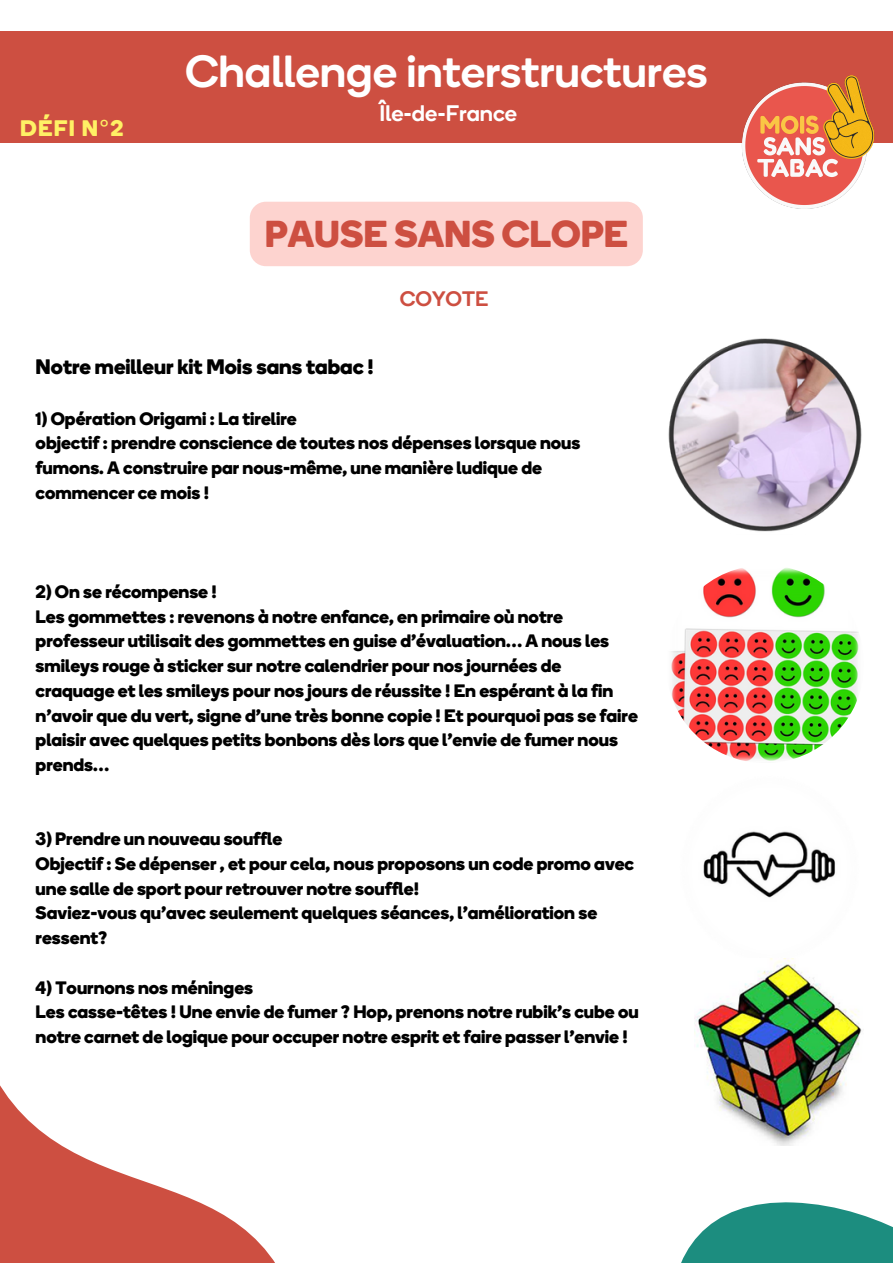
<style>
.page{position:relative;width:893px;height:1264px;background:#fff}
.page>*{position:absolute;margin:0;border:0;box-sizing:border-box;transform-origin:0 0}
.t1{font:500 45px "HILVCC Boing";color:#fff}
.t2{font:700 37.5px "HILVCC Boing";color:#cd4f41}
.t3{font:500 22.5px "HILVCC Boing";color:#fff}
.t4{font:700 22.5px "HILVCC Boing";color:#fff165}
.t5{font:700 21px "HILVCC Boing";color:#000}
.t6{font:500 21px "HILVCC Boing";color:#cd4f41}
.t7{font:700 18px/24.8px "HILVCC Boing";color:#000}
.s1{font-family:"Noto Sans";font-weight:400}
</style>
<div class="page">
<div style="left:0;top:31px;width:892px;height:112px;background:#cd4f41"></div>
<img style="left:742px;top:75px;width:133px;height:134px">
<svg style="left:0;top:1085px;width:275px;height:177px"></svg>
<svg style="left:681px;top:1202px;width:211px;height:60px"></svg>
<img style="left:668px;top:338px;width:194px;height:194px">
<img style="left:666px;top:565px;width:198px;height:198px;border-radius:50%">
<img style="left:703px;top:831px;width:132px;height:67px">
<img style="left:694px;top:958px;width:168px;height:187px">
<div style="left:250px;top:202px;width:392px;height:64px;background:#fdd3cf;border-radius:16px"></div>
<p class="t4" style="left:20px;top:111px;width:105px">DÉFI N<span class="s1">°</span>2</p>
<p class="t1" style="left:185px;top:41px;width:523px">Challenge interstructures</p>
<p class="t3" style="left:379px;top:98px;width:139px">Île-de-France</p>
<p class="t2" style="left:265px;top:207px;width:364px">PAUSE SANS CLOPE</p>
<p class="t6" style="left:400px;top:285px;width:90px">COYOTE</p>
<p class="t5" style="left:36px;top:352px;width:340px">Notre meilleur kit Mois sans tabac !</p>
<p class="t7" style="left:36px;top:405px;width:263px">1) Opération Origami : La tirelire</p>
<p class="t7" style="left:36px;top:430px;width:546px">objectif : prendre conscience de toutes nos dépenses lorsque nous fumons. A construire par nous-même, une manière ludique de commencer ce mois !</p>
<p class="t7" style="left:36px;top:578px;width:183px">2) On se récompense !</p>
<p class="t7" style="left:36px;top:603px;width:603px">Les gommettes : revenons à notre enfance, en primaire où notre professeur utilisait des gommettes en guise d’évaluation… A nous les smileys rouge à sticker sur notre calendrier pour nos journées de craquage et les smileys pour nos jours de réussite ! En espérant à la fin n’avoir que du vert, signe d’une très bonne copie ! Et pourquoi pas se faire plaisir avec quelques petits bonbons dès lors que l’envie de fumer nous prends…</p>
<p class="t7" style="left:36px;top:825px;width:248px">3) Prendre un nouveau souffle</p>
<p class="t7" style="left:36px;top:850px;width:600px">Objectif : Se dépenser , et pour cela, nous proposons un code promo avec une salle de sport pour retrouver notre souffle!</p>
<p class="t7" style="left:36px;top:900px;width:563px">Saviez-vous qu’avec seulement quelques séances, l’amélioration se ressent?</p>
<p class="t7" style="left:36px;top:974px;width:219px">4) Tournons nos méninges</p>
<p class="t7" style="left:36px;top:998px;width:604px">Les casse-têtes ! Une envie de fumer ? Hop, prenons notre rubik’s cube ou notre carnet de logique pour occuper notre esprit et faire passer l’envie !</p>
</div>
